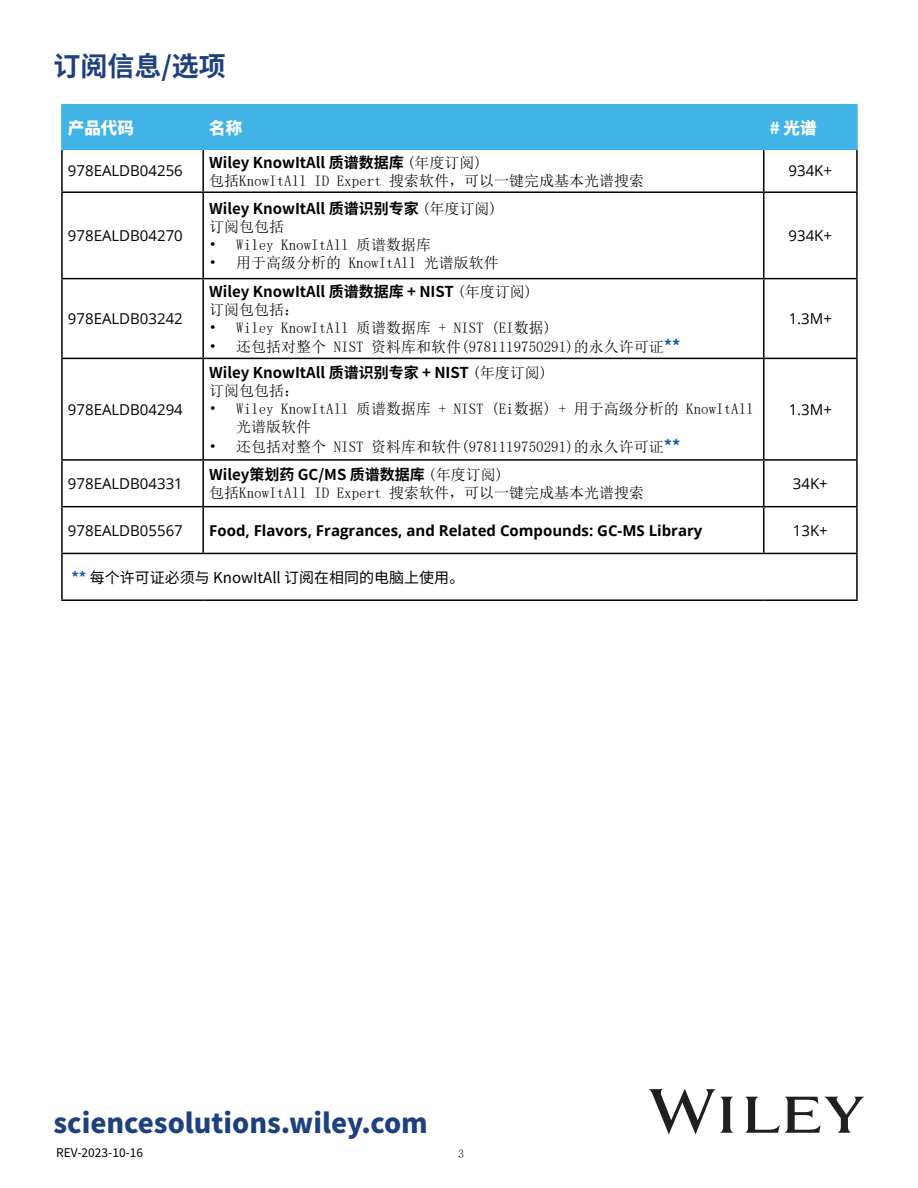
<style>
.page{position:relative;width:918px;height:1188px;background:#fff}
.page>*{position:absolute;margin:0;border:0;box-sizing:border-box;transform-origin:0 0}
.t1{font:900 27px "Noto Sans SC";color:#1f407f}
.t2{font:700 27px "Noto Sans SC";color:#1f407f}
.t3{font:900 16.5px "Noto Sans SC";color:#fff}
.t4{font:15px/18px "Sim Sun";color:#000}
.t5{font:700 15px "Noto Sans SC";color:#000}
.t6{font:15px "Open Sans";color:#000}
.t7{font:700 15px "Open Sans";color:#000}
.t8{font:15px "Noto Sans SC";color:#000}
.t9{font:12px "Noto Sans SC";color:#000}
.t10{font:12px "Sim Sun";color:#000}
.s1{font-family:"Sim Sun";font-weight:400}
.s2{font-family:"Noto Sans SC";font-weight:700;font-size:16.5px;color:#1c5da2}
.s3{font-weight:700;color:#1c5da2}
</style>
<div class="page">
<svg style="left:649px;top:1089px;width:215px;height:45px"></svg>
<div style="left:63px;top:105px;width:793px;height:44px;background:#42b3e6"></div>
<hr style="left:61px;top:150px;width:2px;height:41px;background:#000">
<hr style="left:202px;top:150px;width:2px;height:41px;background:#000">
<hr style="left:763px;top:150px;width:1px;height:41px;background:#000">
<hr style="left:856px;top:150px;width:2px;height:41px;background:#000">
<hr style="left:61px;top:191px;width:142px;height:2px;background:#000">
<hr style="left:61px;top:193px;width:2px;height:85px;background:#000">
<hr style="left:203px;top:191px;width:561px;height:2px;background:#000">
<hr style="left:202px;top:193px;width:2px;height:85px;background:#000">
<hr style="left:764px;top:191px;width:94px;height:2px;background:#000">
<hr style="left:763px;top:193px;width:1px;height:85px;background:#000">
<hr style="left:856px;top:193px;width:2px;height:85px;background:#000">
<hr style="left:61px;top:278px;width:142px;height:1px;background:#000">
<hr style="left:61px;top:279px;width:2px;height:79px;background:#000">
<hr style="left:203px;top:278px;width:561px;height:1px;background:#000">
<hr style="left:202px;top:279px;width:2px;height:79px;background:#000">
<hr style="left:764px;top:278px;width:94px;height:1px;background:#000">
<hr style="left:763px;top:279px;width:1px;height:79px;background:#000">
<hr style="left:856px;top:279px;width:2px;height:79px;background:#000">
<hr style="left:61px;top:358px;width:142px;height:1px;background:#000">
<hr style="left:61px;top:359px;width:2px;height:100px;background:#000">
<hr style="left:203px;top:358px;width:561px;height:1px;background:#000">
<hr style="left:202px;top:359px;width:2px;height:100px;background:#000">
<hr style="left:764px;top:358px;width:94px;height:1px;background:#000">
<hr style="left:763px;top:359px;width:1px;height:100px;background:#000">
<hr style="left:856px;top:359px;width:2px;height:100px;background:#000">
<hr style="left:61px;top:459px;width:142px;height:2px;background:#000">
<hr style="left:61px;top:461px;width:2px;height:45px;background:#000">
<hr style="left:203px;top:459px;width:561px;height:2px;background:#000">
<hr style="left:202px;top:461px;width:2px;height:45px;background:#000">
<hr style="left:764px;top:459px;width:94px;height:2px;background:#000">
<hr style="left:763px;top:461px;width:1px;height:45px;background:#000">
<hr style="left:856px;top:461px;width:2px;height:45px;background:#000">
<hr style="left:61px;top:506px;width:142px;height:1px;background:#000">
<hr style="left:61px;top:507px;width:2px;height:46px;background:#000">
<hr style="left:203px;top:506px;width:561px;height:1px;background:#000">
<hr style="left:202px;top:507px;width:2px;height:46px;background:#000">
<hr style="left:764px;top:506px;width:94px;height:1px;background:#000">
<hr style="left:763px;top:507px;width:1px;height:46px;background:#000">
<hr style="left:856px;top:507px;width:2px;height:46px;background:#000">
<hr style="left:61px;top:553px;width:142px;height:1px;background:#000">
<hr style="left:61px;top:554px;width:2px;height:45px;background:#000">
<hr style="left:203px;top:553px;width:561px;height:1px;background:#000">
<hr style="left:764px;top:553px;width:94px;height:1px;background:#000">
<hr style="left:856px;top:554px;width:2px;height:45px;background:#000">
<hr style="left:61px;top:599px;width:142px;height:2px;background:#000">
<hr style="left:203px;top:599px;width:561px;height:2px;background:#000">
<hr style="left:764px;top:599px;width:94px;height:2px;background:#000">
<hr style="left:61px;top:104px;width:142px;height:1px;background:#42b3e6">
<hr style="left:61px;top:105px;width:2px;height:44px;background:#42b3e6">
<hr style="left:203px;top:104px;width:561px;height:1px;background:#42b3e6">
<hr style="left:202px;top:105px;width:2px;height:44px;background:#42b3e6">
<hr style="left:764px;top:104px;width:94px;height:1px;background:#42b3e6">
<hr style="left:763px;top:105px;width:1px;height:44px;background:#42b3e6">
<hr style="left:856px;top:105px;width:2px;height:44px;background:#42b3e6">
<hr style="left:61px;top:149px;width:142px;height:1px;background:#42b3e6">
<hr style="left:203px;top:149px;width:561px;height:1px;background:#42b3e6">
<hr style="left:764px;top:149px;width:94px;height:1px;background:#42b3e6">
<p class="t2" style="left:53px;top:51px;width:174px">订阅信息/选项</p>
<p class="t3" style="left:68px;top:118px;width:68px">产品代码</p>
<p class="t3" style="left:209px;top:118px;width:34px">名称</p>
<p class="t3" style="left:770px;top:118px;width:48px"># 光谱</p>
<p class="t6" style="left:68px;top:161px;width:116px">978EALDB04256</p>
<p class="t5" style="left:209px;top:154px;width:274px">Wiley KnowItAll 质谱数据库 <span class="s1">(年度订阅)</span></p>
<p class="t4" style="left:209px;top:171px;width:436px">包括KnowItAll ID Expert 搜索软件，可以一键完成基本光谱搜索</p>
<p class="t6" style="left:789px;top:161px;width:45px">934K+</p>
<p class="t6" style="left:68px;top:225px;width:116px">978EALDB04270</p>
<p class="t5" style="left:209px;top:200px;width:289px">Wiley KnowItAll 质谱识别专家 <span class="s1">(年度订阅)</span></p>
<p class="t4" style="left:209px;top:218px;width:76px">订阅包包括</p>
<p class="t4" style="left:209px;top:236px;width:223px">• Wiley KnowItAll 质谱数据库</p>
<p class="t4" style="left:209px;top:254px;width:291px">• 用于高级分析的 KnowItAll 光谱版软件</p>
<p class="t6" style="left:789px;top:225px;width:45px">934K+</p>
<p class="t6" style="left:68px;top:309px;width:116px">978EALDB03242</p>
<p class="t5" style="left:209px;top:283px;width:325px">Wiley KnowItAll 质谱数据库 + NIST <span class="s1">(年度订阅)</span></p>
<p class="t4" style="left:209px;top:300px;width:91px">订阅包包括：</p>
<p class="t4" style="left:209px;top:318px;width:343px">• Wiley KnowItAll 质谱数据库 + NIST (EI数据)</p>
<p class="t4" style="left:209px;top:338px;width:473px">• 还包括对整个 NIST 资料库和软件(9781119750291)的永久许可证<span class="s2">**</span></p>
<p class="t6" style="left:789px;top:309px;width:45px">1.3M+</p>
<p class="t6" style="left:68px;top:399px;width:116px">978EALDB04294</p>
<p class="t5" style="left:209px;top:364px;width:340px">Wiley KnowItAll 质谱识别专家 + NIST <span class="s1">(年度订阅)</span></p>
<p class="t4" style="left:209px;top:382px;width:91px">订阅包包括：</p>
<p class="t4" style="left:236px;top:400px;width:519px;text-indent:-27px">• Wiley KnowItAll 质谱数据库 + NIST (Ei数据) + 用于高级分析的 KnowItAll光谱版软件</p>
<p class="t4" style="left:209px;top:438px;width:473px">• 还包括对整个 NIST 资料库和软件(9781119750291)的永久许可证<span class="s2">**</span></p>
<p class="t6" style="left:789px;top:399px;width:45px">1.3M+</p>
<p class="t6" style="left:68px;top:473px;width:116px">978EALDB04331</p>
<p class="t5" style="left:209px;top:466px;width:296px">Wiley策划药 GC/MS 质谱数据库 <span class="s1">(年度订阅)</span></p>
<p class="t4" style="left:209px;top:484px;width:436px">包括KnowItAll ID Expert 搜索软件，可以一键完成基本光谱搜索</p>
<p class="t6" style="left:793px;top:473px;width:36px">34K+</p>
<p class="t6" style="left:68px;top:520px;width:116px">978EALDB05567</p>
<p class="t7" style="left:209px;top:520px;width:495px">Food, Flavors, Fragrances, and Related Compounds: GC-MS Library</p>
<p class="t6" style="left:793px;top:520px;width:36px">13K+</p>
<p class="t8" style="left:71px;top:569px;width:395px"><span class="s3">**</span> 每个许可证必须与 KnowItAll 订阅在相同的电脑上使用。</p>
<p class="t1" style="left:53px;top:1108px;width:376px">sciencesolutions.wiley.com</p>
<p class="t9" style="left:56px;top:1145px;width:89px">REV-2023-10-16</p>
<p class="t10" style="left:458px;top:1148px;width:7px">3</p>
</div>
